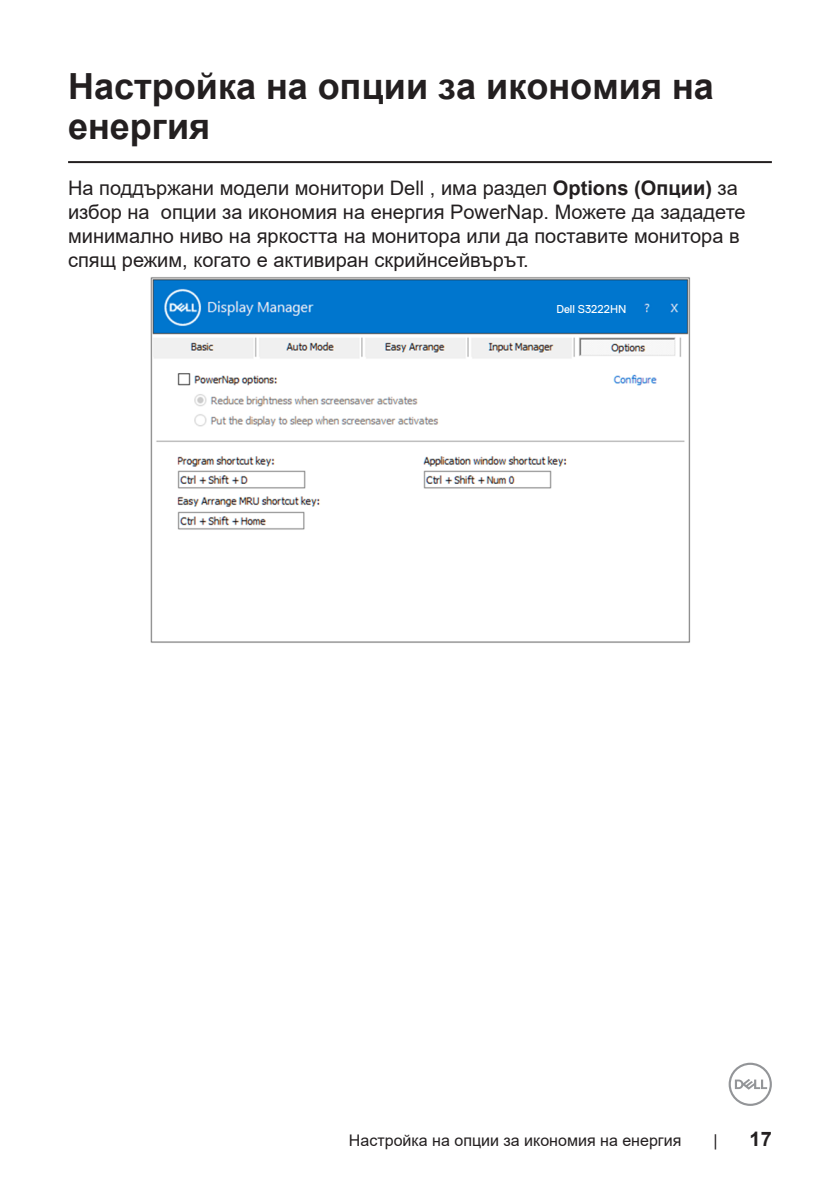
<style>
.page{position:relative;width:840px;height:1191px;background:#fff}
.page>*{position:absolute;margin:0;border:0;box-sizing:border-box;transform-origin:0 0}
.Head_1{font:700 36px/40px "Arial";color:#231f20}
.Paragraph{font:20px/24px "Arial";color:#231f20}
.t1{font:700 20px "Arial";color:#231f20}
.t2{font:16px "Arial";color:#231f20}
.t3{font:11.4px "Dell Replica";color:#fff}
.s1{font-weight:700}
</style>
<div class="page">
<svg style="left:728px;top:1062px;width:43px;height:44px"></svg>
<hr style="left:68px;top:161px;width:703px;height:2px;background:#231f20">
<img style="left:150px;top:277px;width:541px;height:366px">
<div style="left:166px;top:531px;width:190px;height:53px;background:#fff"></div>
<div style="left:548px;top:300px;width:86px;height:19px;background:#0076ce"></div>
<p class="Head_1" style="left:68px;top:67px;width:647px">Настройка на опции за икономия на енергия</p>
<p class="Paragraph" style="left:68px;top:176px;width:678px">На поддържани модели монитори Dell , има раздел <span class="s1">Options (Опции)</span> за избор на опции за икономия на енергия PowerNap. Можете да зададете минимално ниво на яркостта на монитора или да поставите монитора в спящ режим, когато е активиран скрийнсейвърът.</p>
<p class="t3" style="left:556px;top:302px;width:72px">Dell S3222HN</p>
<p class="t2" style="left:349px;top:1129px;width:334px">Настройка на опции за икономия на енергия</p>
<p class="t2" style="left:713px;top:1129px;width:6px">|</p>
<p class="t1" style="left:749px;top:1124px;width:24px">17</p>
</div>
